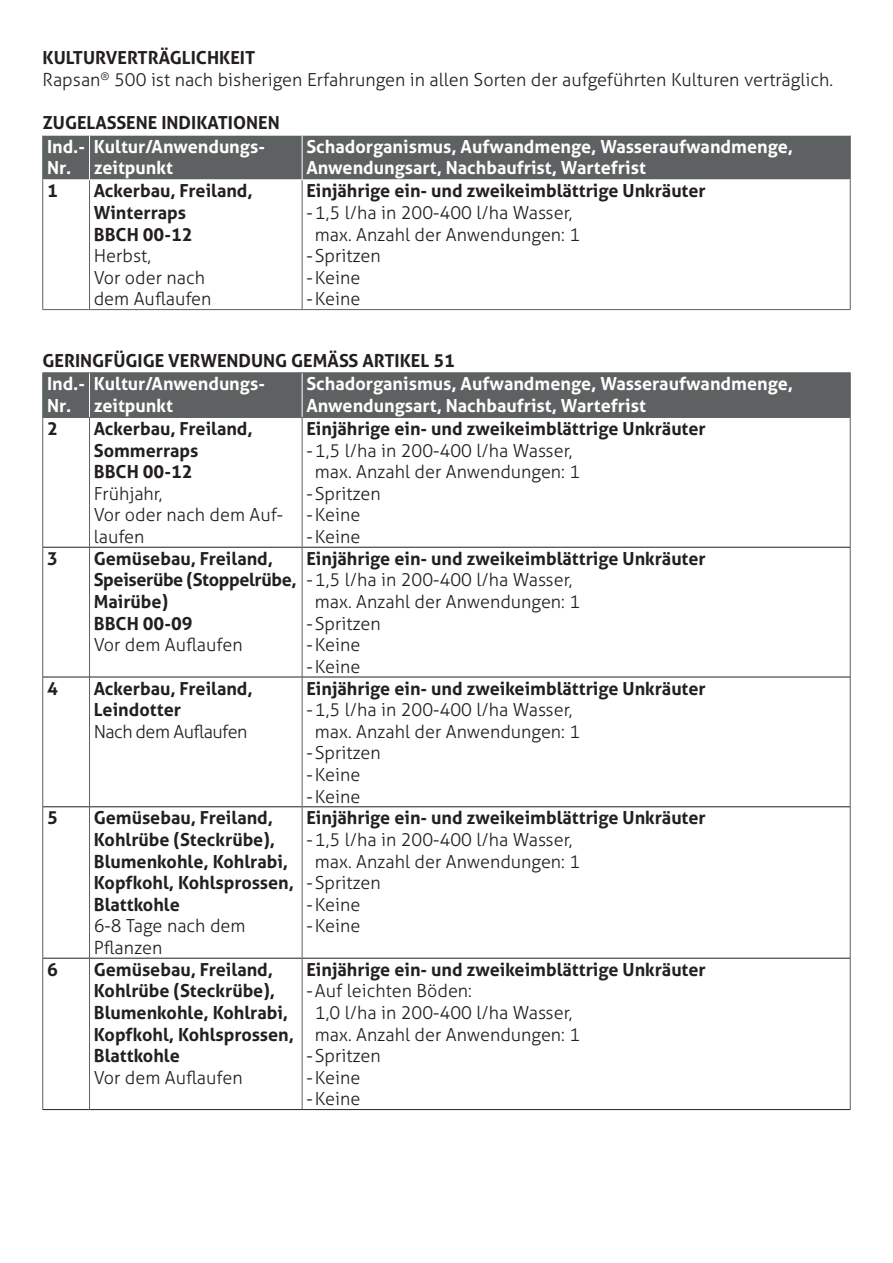
<style>
.page{position:relative;width:893px;height:1263px;background:#fff}
.page>*{position:absolute;margin:0;border:0;box-sizing:border-box;transform-origin:0 0}
.Broodtekst{font:700 18px/21.6px "Aller";color:#231f20}
.t1{font:300 18px/21.6px "Aller";color:#231f20;text-align:center}
.t2{font:700 18px/21.6px "Aller";color:#fff}
.t3{font:300 18px "Aller";letter-spacing:-.03em;color:#231f20}
</style>
<div class="page">
<div style="left:43px;top:136px;width:807px;height:44px;background:#5d6161"></div>
<hr style="left:42px;top:135px;width:1px;height:45px;background:#5d6161">
<hr style="left:850px;top:135px;width:1px;height:45px;background:#5d6161">
<hr style="left:42px;top:180px;width:1px;height:129px;background:#5d6161">
<hr style="left:89px;top:180px;width:1px;height:129px;background:#5d6161">
<hr style="left:302px;top:180px;width:1px;height:129px;background:#5d6161">
<hr style="left:850px;top:180px;width:1px;height:129px;background:#5d6161">
<hr style="left:43px;top:309px;width:47px;height:1px;background:#5d6161">
<hr style="left:90px;top:309px;width:212px;height:1px;background:#5d6161">
<hr style="left:302px;top:309px;width:548px;height:1px;background:#5d6161">
<hr style="left:89px;top:135px;width:1px;height:45px;background:#fff">
<hr style="left:302px;top:135px;width:1px;height:45px;background:#fff">
<hr style="left:43px;top:180px;width:47px;height:1px;background:#fff">
<hr style="left:302px;top:180px;width:548px;height:1px;background:#fff">
<div style="left:43px;top:373px;width:807px;height:44px;background:#5d6161"></div>
<hr style="left:43px;top:547px;width:46px;height:1px;background:#231f20">
<hr style="left:90px;top:547px;width:212px;height:1px;background:#231f20">
<hr style="left:302px;top:547px;width:548px;height:1px;background:#231f20">
<hr style="left:43px;top:677px;width:46px;height:1px;background:#231f20">
<hr style="left:90px;top:677px;width:212px;height:1px;background:#231f20">
<hr style="left:302px;top:677px;width:548px;height:1px;background:#231f20">
<hr style="left:43px;top:806px;width:46px;height:1px;background:#231f20">
<hr style="left:90px;top:806px;width:212px;height:1px;background:#231f20">
<hr style="left:302px;top:806px;width:548px;height:1px;background:#231f20">
<hr style="left:43px;top:958px;width:46px;height:1px;background:#231f20">
<hr style="left:90px;top:958px;width:212px;height:1px;background:#231f20">
<hr style="left:302px;top:958px;width:548px;height:1px;background:#231f20">
<hr style="left:43px;top:1109px;width:47px;height:1px;background:#231f20">
<hr style="left:90px;top:1109px;width:212px;height:1px;background:#231f20">
<hr style="left:302px;top:1109px;width:548px;height:1px;background:#231f20">
<hr style="left:42px;top:418px;width:1px;height:129px;background:#5d6161">
<hr style="left:89px;top:418px;width:1px;height:129px;background:#5d6161">
<hr style="left:302px;top:418px;width:1px;height:129px;background:#5d6161">
<hr style="left:850px;top:418px;width:1px;height:129px;background:#5d6161">
<hr style="left:42px;top:547px;width:1px;height:130px;background:#5d6161">
<hr style="left:89px;top:547px;width:1px;height:130px;background:#5d6161">
<hr style="left:302px;top:547px;width:1px;height:130px;background:#5d6161">
<hr style="left:850px;top:547px;width:1px;height:130px;background:#5d6161">
<hr style="left:42px;top:677px;width:1px;height:130px;background:#5d6161">
<hr style="left:89px;top:677px;width:1px;height:130px;background:#5d6161">
<hr style="left:302px;top:677px;width:1px;height:130px;background:#5d6161">
<hr style="left:850px;top:677px;width:1px;height:130px;background:#5d6161">
<hr style="left:42px;top:807px;width:1px;height:151px;background:#5d6161">
<hr style="left:89px;top:807px;width:1px;height:151px;background:#5d6161">
<hr style="left:302px;top:807px;width:1px;height:151px;background:#5d6161">
<hr style="left:850px;top:807px;width:1px;height:151px;background:#5d6161">
<hr style="left:42px;top:958px;width:1px;height:151px;background:#5d6161">
<hr style="left:89px;top:958px;width:1px;height:151px;background:#5d6161">
<hr style="left:302px;top:958px;width:1px;height:151px;background:#5d6161">
<hr style="left:850px;top:958px;width:1px;height:151px;background:#5d6161">
<hr style="left:89px;top:373px;width:1px;height:44px;background:#fff">
<hr style="left:302px;top:373px;width:1px;height:44px;background:#fff">
<hr style="left:43px;top:372px;width:47px;height:1px;background:#5d6161">
<hr style="left:42px;top:373px;width:1px;height:44px;background:#5d6161">
<hr style="left:90px;top:372px;width:212px;height:1px;background:#5d6161">
<hr style="left:302px;top:372px;width:548px;height:1px;background:#5d6161">
<hr style="left:850px;top:373px;width:1px;height:44px;background:#5d6161">
<hr style="left:43px;top:417px;width:47px;height:1px;background:#5d6161">
<hr style="left:90px;top:417px;width:212px;height:1px;background:#5d6161">
<hr style="left:302px;top:417px;width:548px;height:1px;background:#5d6161">
<p class="Broodtekst" style="left:43px;top:47px;width:214px">KULTURVERTRÄGLICHKEIT</p>
<p class="t1" style="left:43px;top:69px;width:792px">Rapsan<sup>®</sup> 500 ist nach bisherigen Erfahrungen in allen Sorten der aufgeführten Kulturen verträglich.</p>
<p class="Broodtekst" style="left:43px;top:112px;width:239px">ZUGELASSENE INDIKATIONEN</p>
<p class="t2" style="left:47px;top:135px;width:40px">Ind.-<br>Nr.</p>
<p class="t2" style="left:94px;top:135px;width:173px">Kultur/Anwendungs&shy;zeitpunkt</p>
<p class="t2" style="left:306px;top:135px;width:488px">Schadorganismus, Aufwandmenge, Wasseraufwandmenge,<br>Anwendungsart, Nachbaufrist, Wartefrist</p>
<p class="Broodtekst" style="left:47px;top:180px;width:12px">1</p>
<p class="Broodtekst" style="left:94px;top:180px;width:161px">Ackerbau, Freiland,<br>Winterraps</p>
<p class="Broodtekst" style="left:94px;top:223px;width:100px">BBCH 00-12</p>
<p class="t1" style="left:94px;top:245px;width:119px;text-align:left">Herbst,<br>Vor oder nach dem Auflaufen</p>
<p class="Broodtekst" style="left:306px;top:180px;width:401px">Einjährige ein- und zweikeimblättrige Unkräuter</p>
<p class="t1" style="left:306px;top:202px;width:275px">-1,5 l/ha in 200-400 l/ha Wasser, max. Anzahl der Anwendungen: 1</p>
<p class="t1" style="left:306px;top:245px;width:76px">-Spritzen</p>
<p class="t1" style="left:306px;top:267px;width:55px">-Keine</p>
<p class="t1" style="left:306px;top:288px;width:55px">-Keine</p>
<p class="Broodtekst" style="left:43px;top:349px;width:414px">GERINGFÜGIGE VERWENDUNG GEMÄSS ARTIKEL 51</p>
<p class="t2" style="left:47px;top:373px;width:40px">Ind.-<br>Nr.</p>
<p class="t2" style="left:94px;top:373px;width:173px">Kultur/Anwendungs&shy;zeitpunkt</p>
<p class="t2" style="left:306px;top:373px;width:488px">Schadorganismus, Aufwandmenge, Wasseraufwandmenge,<br>Anwendungsart, Nachbaufrist, Wartefrist</p>
<p class="Broodtekst" style="left:47px;top:418px;width:12px">2</p>
<p class="Broodtekst" style="left:94px;top:418px;width:161px">Ackerbau, Freiland,<br>Sommerraps</p>
<p class="Broodtekst" style="left:94px;top:461px;width:100px">BBCH 00-12</p>
<p class="t1" style="left:94px;top:483px;width:191px;text-align:left">Frühjahr,<br>Vor oder nach dem Auf&shy;laufen</p>
<p class="Broodtekst" style="left:306px;top:418px;width:401px">Einjährige ein- und zweikeimblättrige Unkräuter</p>
<p class="t1" style="left:306px;top:439px;width:275px">-1,5 l/ha in 200-400 l/ha Wasser, max. Anzahl der Anwendungen: 1</p>
<p class="t1" style="left:306px;top:483px;width:76px">-Spritzen</p>
<p class="t1" style="left:306px;top:504px;width:55px">-Keine</p>
<p class="t1" style="left:306px;top:526px;width:55px">-Keine</p>
<p class="Broodtekst" style="left:47px;top:547px;width:12px">3</p>
<p class="Broodtekst" style="left:94px;top:547px;width:204px">Gemüsebau, Freiland,<br>Speiserübe (Stoppelrübe,<br>Mairübe)</p>
<p class="Broodtekst" style="left:94px;top:612px;width:100px">BBCH 00-09</p>
<p class="t1" style="left:94px;top:634px;width:150px">Vor dem Auflaufen</p>
<p class="Broodtekst" style="left:47px;top:677px;width:12px">4</p>
<p class="Broodtekst" style="left:94px;top:677px;width:161px">Ackerbau, Freiland,<br>Leindotter</p>
<p class="t3" style="left:94px;top:720px;width:155px">Nach dem Auflaufen</p>
<p class="Broodtekst" style="left:47px;top:807px;width:12px">5</p>
<p class="Broodtekst" style="left:94px;top:807px;width:202px">Gemüsebau, Freiland,<br>Kohlrübe (Steckrübe),<br>Blumenkohle, Kohlrabi,<br>Kopfkohl, Kohlsprossen,<br>Blattkohle</p>
<p class="t1" style="left:94px;top:915px;width:153px;text-align:left">6-8 Tage nach dem<br>Pflanzen</p>
<p class="Broodtekst" style="left:47px;top:958px;width:12px">6</p>
<p class="Broodtekst" style="left:94px;top:958px;width:202px">Gemüsebau, Freiland,<br>Kohlrübe (Steckrübe),<br>Blumenkohle, Kohlrabi,<br>Kopfkohl, Kohlsprossen,<br>Blattkohle</p>
<p class="t1" style="left:94px;top:1066px;width:150px">Vor dem Auflaufen</p>
<p class="Broodtekst" style="left:306px;top:547px;width:401px">Einjährige ein- und zweikeimblättrige Unkräuter</p>
<p class="t1" style="left:306px;top:569px;width:275px">-1,5 l/ha in 200-400 l/ha Wasser, max. Anzahl der Anwendungen: 1</p>
<p class="t1" style="left:306px;top:612px;width:76px">-Spritzen</p>
<p class="t1" style="left:306px;top:634px;width:55px">-Keine</p>
<p class="t1" style="left:306px;top:656px;width:55px">-Keine</p>
<p class="Broodtekst" style="left:306px;top:677px;width:401px">Einjährige ein- und zweikeimblättrige Unkräuter</p>
<p class="t1" style="left:306px;top:699px;width:275px">-1,5 l/ha in 200-400 l/ha Wasser, max. Anzahl der Anwendungen: 1</p>
<p class="t1" style="left:306px;top:742px;width:76px">-Spritzen</p>
<p class="t1" style="left:306px;top:764px;width:55px">-Keine</p>
<p class="t1" style="left:306px;top:785px;width:55px">-Keine</p>
<p class="Broodtekst" style="left:306px;top:807px;width:401px">Einjährige ein- und zweikeimblättrige Unkräuter</p>
<p class="t1" style="left:306px;top:829px;width:275px">-1,5 l/ha in 200-400 l/ha Wasser, max. Anzahl der Anwendungen: 1</p>
<p class="t1" style="left:306px;top:872px;width:76px">-Spritzen</p>
<p class="t1" style="left:306px;top:893px;width:55px">-Keine</p>
<p class="t1" style="left:306px;top:915px;width:55px">-Keine</p>
<p class="Broodtekst" style="left:306px;top:958px;width:401px">Einjährige ein- und zweikeimblättrige Unkräuter</p>
<p class="t1" style="left:315px;top:980px;width:267px;text-align:left;text-indent:-9px">-Auf leichten Böden:<br>1,0 l/ha in 200-400 l/ha Wasser, max. Anzahl der Anwendungen: 1</p>
<p class="t1" style="left:306px;top:1045px;width:76px">-Spritzen</p>
<p class="t1" style="left:306px;top:1066px;width:55px">-Keine</p>
<p class="t1" style="left:306px;top:1088px;width:55px">-Keine</p>
</div>
